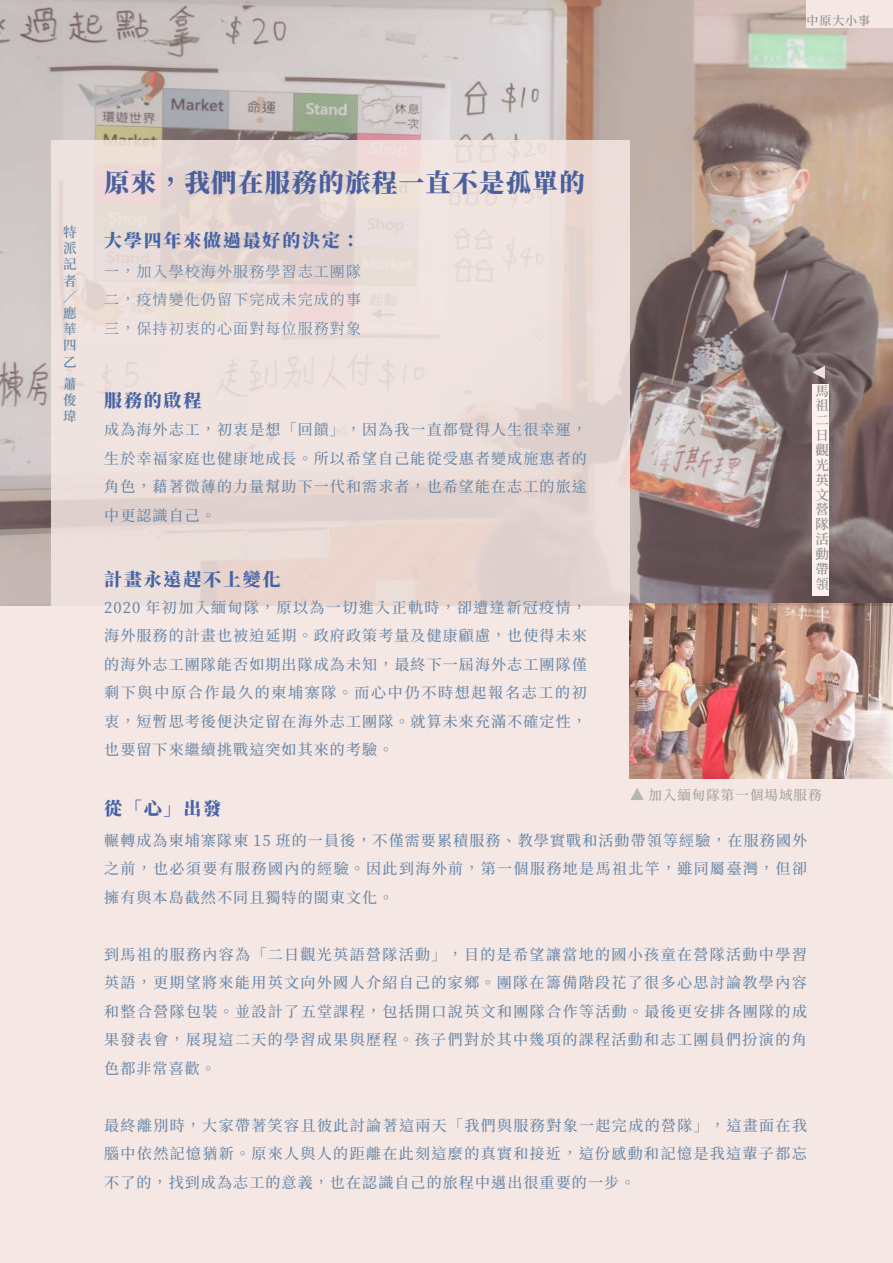
<style>
.page{position:relative;width:893px;height:1263px;background:#fff}
.page>*{position:absolute;margin:0;border:0;box-sizing:border-box;transform-origin:0 0}
.t1{font:900 25.5px "Noto Serif CJ Ktc";letter-spacing:.05em;color:#4a609e}
.t2{font:900 18px "Noto Serif CJ Ktc";letter-spacing:.1em;color:#4563a6}
.t3{font:500 15px/28.5px "Noto Serif CJ Ktc";letter-spacing:.075em;color:#6887a8;text-align:justify}
.t4{font:15px/28.5px "Noto Serif CJ Ktc";letter-spacing:.075em;color:#6887a8;text-align:justify}
.t5{font:500 13.5px/14.9px "Noto Serif CJ Ktc";color:#898989}
.t6{font:500 13.5px "Noto Serif CJ Ktc";letter-spacing:.075em;color:#9fa0a0}
.t7{font:600 13.5px/16.2px "Noto Serif CJ Ktc";color:#6887a8;text-align:justify}
.t8{font:500 12px "Noto Serif CJ Ktc";letter-spacing:.075em;color:#898989}
</style>
<div class="page">
<div style="left:0;top:604px;width:893px;height:659px;background:#f5e7e3"></div>
<img style="left:0;top:0;width:893px;height:606px">
<svg style="left:51px;top:140px;width:578px;height:466px;background:#eadbd7"></svg>
<svg style="left:630px;top:788px;width:14px;height:12px"></svg>
<div style="left:806px;top:0;width:87px;height:27px;background:#f5e7e3"></div>
<div style="left:812px;top:384px;width:17px;height:211px;background:#fcf1ed"></div>
<svg style="left:813px;top:366px;width:12px;height:13px"></svg>
<img style="left:629px;top:604px;width:264px;height:174px">
<p class="t8" style="left:806px;top:14px;width:65px">中原大小事</p>
<p class="t7" style="left:63px;top:224px;width:15px">特派記者／應華四乙</p>
<p class="t7" style="left:63px;top:376px;width:15px">蕭俊瑋</p>
<h1 class="t1" style="left:104px;top:168px;width:482px">原來，我們在服務的旅程一直不是孤單的</h1>
<p class="t2" style="left:104px;top:230px;width:257px">大學四年來做過最好的決定：</p>
<p class="t4" style="left:104px;top:257px;width:258px">一，加入學校海外服務學習志工團隊二，疫情變化仍留下完成未完成的事三，保持初衷的心面對每位服務對象</p>
<p class="t2" style="left:104px;top:390px;width:99px">服務的啟程</p>
<p class="t3" style="left:104px;top:416px;width:484px">成為海外志工，初衷是想「回饋」，因為我一直都覺得人生很幸運，生於幸福家庭也健康地成長。所以希望自己能從受惠者變成施惠者的角色，藉著微薄的力量幫助下一代和需求者，也希望能在志工的旅途中更認識自己。</p>
<p class="t2" style="left:104px;top:569px;width:178px">計畫永遠趕不上變化</p>
<p class="t3" style="left:104px;top:593px;width:484px">2020 年初加入緬甸隊，原以為一切進入正軌時，卻遭逢新冠疫情，海外服務的計畫也被迫延期。政府政策考量及健康顧慮，也使得未來的海外志工團隊能否如期出隊成為未知，最終下一屆海外志工團隊僅剩下與中原合作最久的柬埔寨隊。而心中仍不時想起報名志工的初衷，短暫思考後便決定留在海外志工團隊。就算未來充滿不確定性，也要留下來繼續挑戰這突如其來的考驗。</p>
<p class="t5" style="left:815px;top:383px;width:15px">馬祖二日觀光英文營隊活動帶領</p>
<p class="t6" style="left:648px;top:787px;width:175px">加入緬甸隊第一個場域服務</p>
<p class="t2" style="left:104px;top:798px;width:118px">從「心」出發</p>
<p class="t3" style="left:104px;top:826px;width:704px">輾轉成為柬埔寨隊柬 15 班的一員後，不僅需要累積服務、教學實戰和活動帶領等經驗，在服務國外之前，也必須要有服務國內的經驗。因此到海外前，第一個服務地是馬祖北竿，雖同屬臺灣，但卻擁有與本島截然不同且獨特的閩東文化。</p>
<p class="t3" style="left:104px;top:940px;width:704px">到馬祖的服務內容為「二日觀光英語營隊活動」，目的是希望讓當地的國小孩童在營隊活動中學習英語，更期望將來能用英文向外國人介紹自己的家鄉。團隊在籌備階段花了很多心思討論教學內容和整合營隊包裝。並設計了五堂課程，包括開口說英文和團隊合作等活動。最後更安排各團隊的成果發表會，展現這二天的學習成果與歷程。孩子們對於其中幾項的課程活動和志工團員們扮演的角色都非常喜歡。</p>
<p class="t3" style="left:104px;top:1111px;width:704px">最終離別時，大家帶著笑容且彼此討論著這兩天「我們與服務對象一起完成的營隊」，這畫面在我腦中依然記憶猶新。原來人與人的距離在此刻這麼的真實和接近，這份感動和記憶是我這輩子都忘不了的，找到成為志工的意義，也在認識自己的旅程中邁出很重要的一步。</p>
</div>
